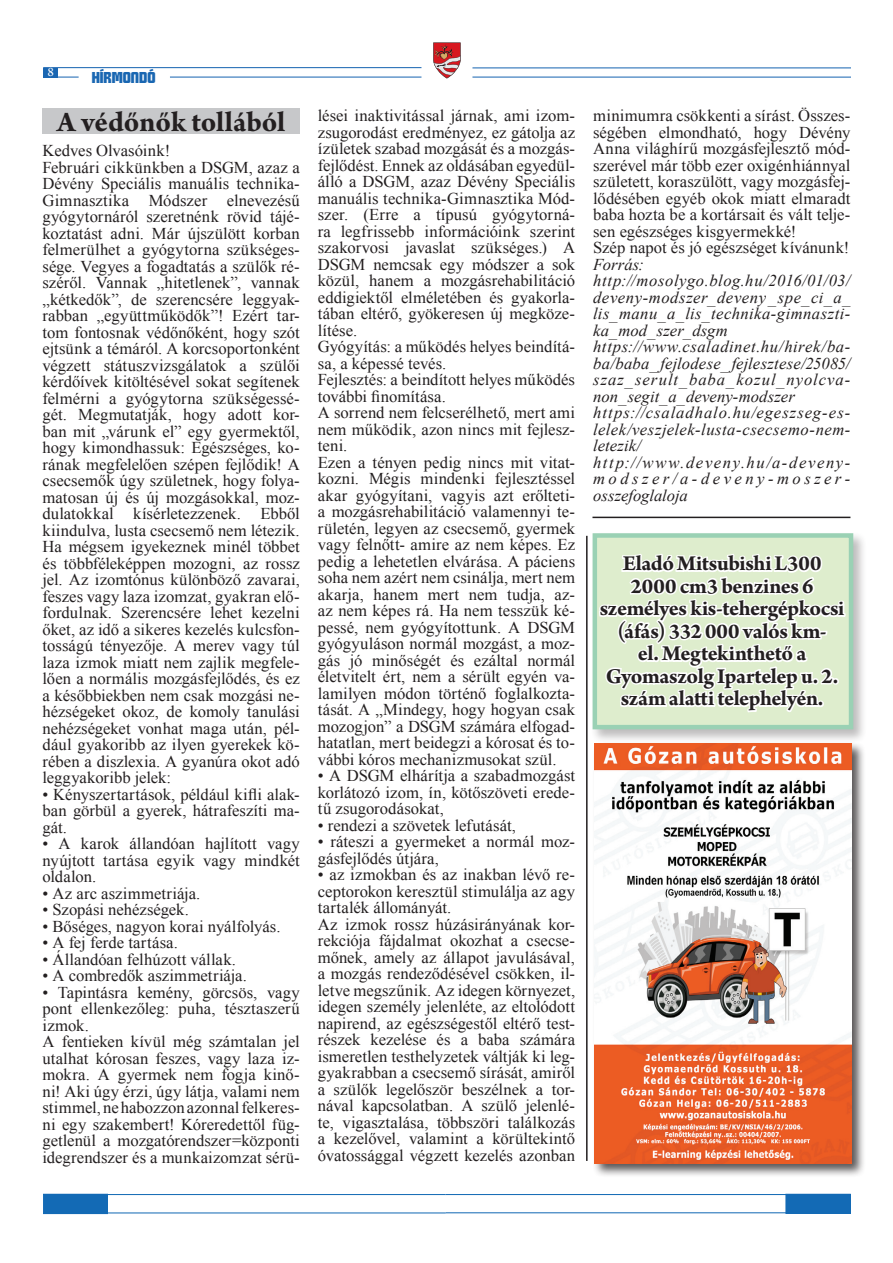
<style>
.page{position:relative;width:893px;height:1263px;background:#fff}
.page>*{position:absolute;margin:0;border:0;box-sizing:border-box;transform-origin:0 0}
.t1{font:700 30px "Arno Pro";letter-spacing:-.005em;color:#231f20}
.t2{font:700 22.5px/22.5px "Arno Pro";letter-spacing:-.02em;color:#231f20;text-align:center}
.t3{font:16.5px/16.5px "Times New Roman";color:#231f20}
.t4{font:italic 16.5px/16.5px "Times New Roman";letter-spacing:.03em;color:#231f20}
.t5{font:15.6px "First Prize Bold Upright";color:#1a67b2}
.t6{font:13.5px "Arno Pro Sm Text";color:#fff}
</style>
<div class="page">
<hr style="left:43px;top:67px;width:378px;height:1px;background:#1a66b2">
<svg style="left:58px;top:77px;width:21px;height:1px"></svg>
<hr style="left:170px;top:77px;width:251px;height:1px;background:#1a66b2">
<hr style="left:472px;top:67px;width:378px;height:1px;background:#1a66b2">
<hr style="left:472px;top:77px;width:378px;height:1px;background:#1a66b2">
<div style="left:43px;top:68px;width:15px;height:10px;background:#1a66b2"></div>
<svg style="left:433px;top:43px;width:28px;height:36px"></svg>
<hr style="left:43px;top:1194px;width:403px;height:1px;background:#136ab5">
<hr style="left:43px;top:1212px;width:403px;height:1px;background:#136ab5">
<div style="left:44px;top:1194px;width:63px;height:19px;background:#136ab5"></div>
<div style="left:43px;top:1194px;width:65px;height:20px;border:1px solid #136ab5"></div>
<hr style="left:446px;top:1194px;width:404px;height:1px;background:#136ab5">
<hr style="left:446px;top:1212px;width:404px;height:1px;background:#136ab5">
<div style="left:786px;top:1194px;width:64px;height:19px;background:#136ab5"></div>
<div style="left:43px;top:108px;width:257px;height:26px;background:#c7c8ca"></div>
<div style="left:592px;top:742px;width:273px;height:436px;background:#231f20;opacity:.75"></div>
<img style="left:594px;top:744px;width:257px;height:420px">
<div style="left:590px;top:531px;width:277px;height:213px;background:#231f20;opacity:.75"></div>
<svg style="left:593px;top:533px;width:260px;height:196px;background:#9fd3b6"></svg>
<svg style="left:597px;top:516px;width:251px;height:226px"></svg>
<hr style="left:592px;top:517px;width:258px;height:1px;background:#231f20">
<hr style="left:586px;top:536px;width:2px;height:625px;background:#231f20">
<p class="t6" style="left:48px;top:65px;width:8px">8</p>
<p class="t5" style="left:92px;top:66px;width:65px">HÍRMONDÓ</p>
<h1 class="t1" style="left:57px;top:104px;width:230px">A védőnők tollából</h1>
<p class="t3" style="left:43px;top:142px;width:259px">Kedves Olvasóink!<br>Februári cikkünkben a DSGM, azaz a Dévény Speciális manuális technika-Gimnasztika Módszer elnevezésű gyógytornáról szeretnénk rövid tájé&shy;koztatást adni. Már újszülött korban felmerülhet a gyógytorna szükséges&shy;sége. Vegyes a fogadtatás a szülők ré&shy;széről. Vannak „hitetlenek”, vannak „kétkedők”, de szerencsére leggyak&shy;rabban „együttműködők”! Ezért tar&shy;tom fontosnak védőnőként, hogy szót ejtsünk a témáról. A korcsoportonként végzett státuszvizsgálatok a szülői kérdőívek kitöltésével sokat segítenek felmérni a gyógytorna szükségessé&shy;gét. Megmutatják, hogy adott kor&shy;ban mit „várunk el” egy gyermektől, hogy kimondhassuk: Egészséges, ko&shy;rának megfelelően szépen fejlődik! A csecsemők úgy születnek, hogy folya&shy;matosan új és új mozgásokkal, moz&shy;dulatokkal kísérletezzenek. Ebből kiindulva, lusta csecsemő nem létezik.<br>Ha mégsem igyekeznek minél többet és többféleképpen mozogni, az rossz jel. Az izomtónus különböző zavarai, feszes vagy laza izomzat, gyakran elő&shy;fordulnak. Szerencsére lehet kezelni őket, az idő a sikeres kezelés kulcsfon&shy;tosságú tényezője. A merev vagy túl laza izmok miatt nem zajlik megfele&shy;lően a normális mozgásfejlődés, és ez a későbbiekben nem csak mozgási ne&shy;hézségeket okoz, de komoly tanulási nehézségeket vonhat maga után, pél&shy;dául gyakoribb az ilyen gyerekek kö&shy;rében a diszlexia. A gyanúra okot adó leggyakoribb jelek:</p>
<p class="t3" style="left:43px;top:786px;width:259px;text-align:justify">• Kényszertartások, például kifli alak&shy;ban görbül a gyerek, hátrafeszíti ma&shy;gát.</p>
<p class="t3" style="left:43px;top:835px;width:259px;text-align:justify">• A karok állandóan hajlított vagy nyújtott tartása egyik vagy mindkét oldalon.</p>
<p class="t3" style="left:43px;top:885px;width:159px">• Az arc aszimmetriája.</p>
<p class="t3" style="left:43px;top:901px;width:148px">• Szopási nehézségek.</p>
<p class="t3" style="left:43px;top:918px;width:239px">• Bőséges, nagyon korai nyálfolyás.</p>
<p class="t3" style="left:43px;top:934px;width:137px">• A fej ferde tartása.</p>
<p class="t3" style="left:43px;top:951px;width:195px">• Állandóan felhúzott vállak.</p>
<p class="t3" style="left:43px;top:967px;width:206px">• A combredők aszimmetriája.</p>
<p class="t3" style="left:43px;top:984px;width:259px">• Tapintásra kemény, görcsös, vagy pont ellenkezőleg: puha, tésztaszerű izmok.<br>A fentieken kívül még számtalan jel utalhat kórosan feszes, vagy laza iz&shy;mokra. A gyermek nem fogja kinő&shy;ni! Aki úgy érzi, úgy látja, valami nem stimmel, ne habozzon azonnal felkeres&shy;ni egy szakembert! Kóreredettől füg&shy;getlenül a mozgatórendszer=központi idegrendszer és a munkaizomzat sérü-</p>
<p class="t3" style="left:318px;top:107px;width:259px">lései inaktivitással járnak, ami izom&shy;zsugorodást eredményez, ez gátolja az ízületek szabad mozgását és a mozgás&shy;fejlődést. Ennek az oldásában egyedül&shy;álló a DSGM, azaz Dévény Speciális manuális technika-Gimnasztika Mód&shy;szer. (Erre a típusú gyógytorná&shy;ra legfrissebb információink szerint szakorvosi javaslat szükséges.) A DSGM nemcsak egy módszer a sok közül, hanem a mozgásrehabilitáció eddigiektől elméletében és gyakorla&shy;tában eltérő, gyökeresen új megköze&shy;lítése.<br>Gyógyítás: a működés helyes beindítá&shy;sa, a képessé tevés.<br>Fejlesztés: a beindított helyes működés további finomítása.<br>A sorrend nem felcserélhető, mert ami nem működik, azon nincs mit fejlesz&shy;teni.<br>Ezen a tényen pedig nincs mit vitat&shy;kozni. Mégis mindenki fejlesztéssel akar gyógyítani, vagyis azt erőlteti&shy;a mozgásrehabilitáció valamennyi te&shy;rületén, legyen az csecsemő, gyermek vagy felnőtt- amire az nem képes. Ez pedig a lehetetlen elvárása. A páciens soha nem azért nem csinálja, mert nem akarja, hanem mert nem tudja, az&shy;az nem képes rá. Ha nem tesszük ké&shy;pessé, nem gyógyítottunk. A DSGM gyógyuláson normál mozgást, a moz&shy;gás jó minőségét és ezáltal normál életvitelt ért, nem a sérült egyén va&shy;lamilyen módon történő foglalkozta&shy;tását. A „Mindegy, hogy hogyan csak mozogjon” a DSGM számára elfogad&shy;hatatlan, mert beidegzi a kórosat és to&shy;vábbi kóros mechanizmusokat szül.</p>
<p class="t3" style="left:318px;top:767px;width:259px;text-align:justify">• A DSGM elhárítja a szabadmozgást korlátozó izom, ín, kötőszöveti erede&shy;tű zsugorodásokat,</p>
<p class="t3" style="left:318px;top:817px;width:200px">• rendezi a szövetek lefutását,</p>
<p class="t3" style="left:318px;top:833px;width:259px">• ráteszi a gyermeket a normál moz&shy;gásfejlődés útjára,</p>
<p class="t3" style="left:318px;top:866px;width:259px">• az izmokban és az inakban lévő re&shy;ceptorokon keresztül stimulálja az agy tartalék állományát.<br>Az izmok rossz húzásirányának kor&shy;rekciója fájdalmat okozhat a csecse&shy;mőnek, amely az állapot javulásával, a mozgás rendeződésével csökken, il&shy;letve megszűnik. Az idegen környezet, idegen személy jelenléte, az eltolódott napirend, az egészségestől eltérő test&shy;részek kezelése és a baba számára ismeretlen testhelyzetek váltják ki leg&shy;gyakrabban a csecsemő sírását, amiről a szülők legelőször beszélnek a tor&shy;nával kapcsolatban. A szülő jelenlé&shy;te, vigasztalása, többszöri találkozás a kezelővel, valamint a körültekintő óvatossággal végzett kezelés azonban</p>
<p class="t3" style="left:593px;top:107px;width:259px">minimumra csökkenti a sírást. Összes&shy;ségében elmondható, hogy Dévény Anna világhírű mozgásfejlesztő mód&shy;szerével már több ezer oxigénhiánnyal született, koraszülött, vagy mozgásfej&shy;lődésében egyéb okok miatt elmaradt baba hozta be a kortársait és vált telje&shy;sen egészséges kisgyermekké!<br>Szép napot és jó egészséget kívánunk!</p>
<p class="t4" style="left:593px;top:256px;width:259px">Forrás: http://mosolygo.blog.hu/2016/01/03/ deveny-modszer_deveny_spe_ci_a_ lis_manu_a_lis_technika-gimnaszti&shy;ka_mod_szer_dsgm https://www.csaladinet.hu/hirek/ba&shy;ba/baba_ fejlodese_ fejlesztese/25085/ szaz_serult_baba_kozul_nyolcva&shy;non_segit_a_deveny-modszer https://csaladhalo.hu/egeszseg-es&shy;lelek/veszjelek-lusta-csecsemo-nem&shy;letezik/ http://www.deveny.hu/a-deveny&shy;modszer/a-deveny-moszer&shy;osszefoglaloja</p>
<h2 class="t2" style="left:600px;top:553px;width:246px">Eladó Mitsubishi L300<br>2000 cm3 benzines 6 személyes kis-tehergépkocsi (áfás) 332 000 valós km-<br>el. Megtekinthető a<br>Gyomaszolg Ipartelep u. 2. szám alatti telephelyén.</h2>
</div>
